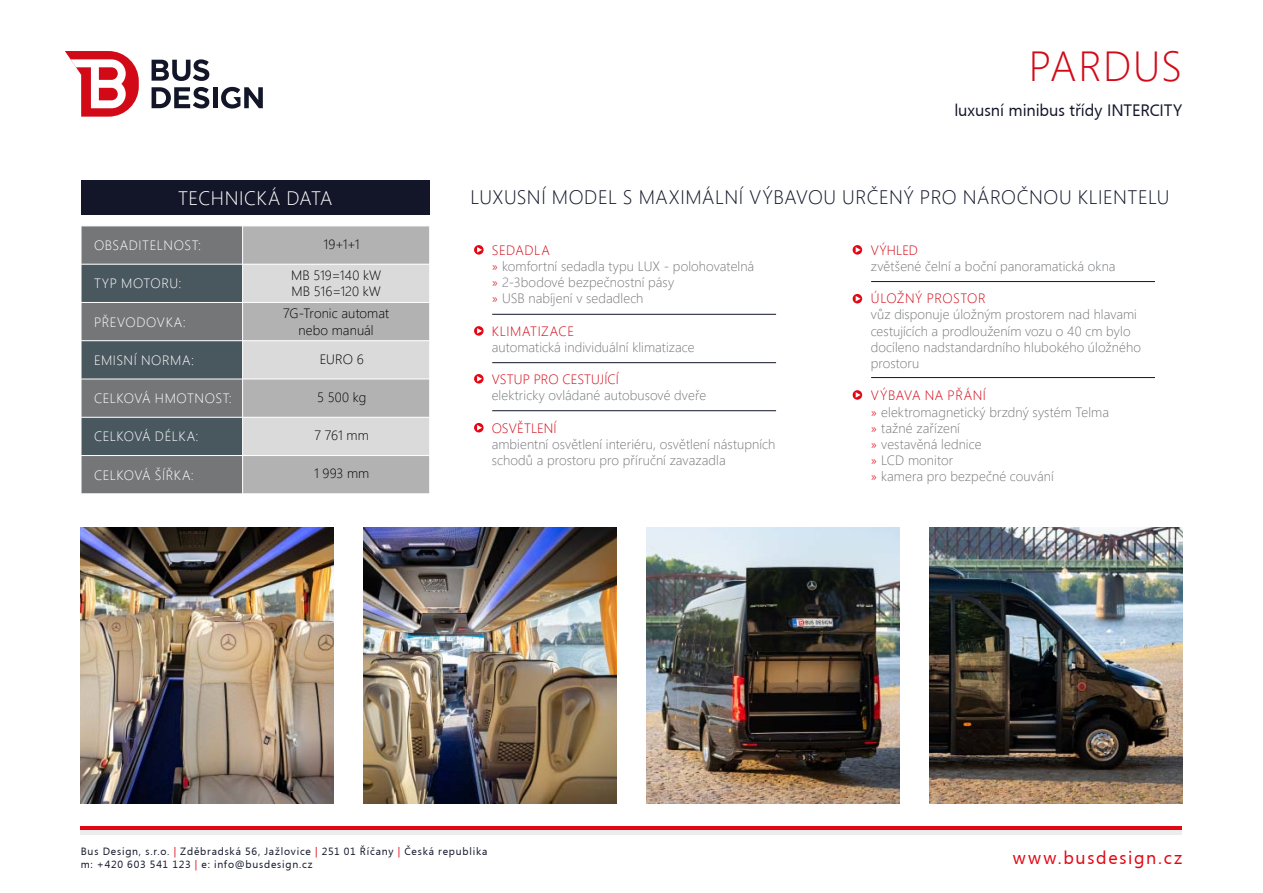
<style>
.page{position:relative;width:1263px;height:893px;background:#fff}
.page>*{position:absolute;margin:0;border:0;box-sizing:border-box;transform-origin:0 0}
.t1{font:300 42px "Segoe UI";letter-spacing:.035em;color:#d20a18}
.t2{font:300 19.5px "Segoe UI";letter-spacing:.03em;color:#121628}
.t3{font:300 19.5px "Segoe UI";letter-spacing:.01em;color:#fff}
.t4{font:18px "Segoe CZ";letter-spacing:.095em;color:#e30613}
.t5{font:16.5px "Segoe CZ";letter-spacing:-.005em;color:#121628}
.t6{font:300 13.5px/16.2px "Segoe UI";letter-spacing:.005em;color:#747678}
.t7{font:300 13.5px "Segoe UI";letter-spacing:.04em;color:#fff}
.t8{font:300 13.5px/16.2px "Segoe UI";color:#000}
.t9{font:300 13.5px "Segoe UI";letter-spacing:.01em;color:#d20a18}
.t10{font:300 13.5px "Segoe UI";letter-spacing:.035em;color:#d20a18}
.t11{font:300 13.5px "Segoe UI";letter-spacing:.04em;color:#d20a18}
.t12{font:10.5px/12.6px "Segoe CZ";letter-spacing:.075em;color:#121628}
.s1{color:#d20a18}
.s2{color:#e30613}
</style>
<div class="page">
<svg style="left:152px;top:59px;width:57px;height:22px"></svg>
<svg style="left:152px;top:87px;width:57px;height:22px"></svg>
<div style="left:213px;top:87px;width:5px;height:21px;background:#121628"></div>
<svg style="left:65px;top:51px;width:74px;height:66px"></svg>
<svg style="left:221px;top:87px;width:42px;height:22px"></svg>
<svg style="left:82px;top:227px;width:347px;height:267px;background:#969a9c"></svg>
<hr style="left:242px;top:226px;width:1px;height:38px;background:#fff">
<hr style="left:81px;top:264px;width:348px;height:1px;background:#fff">
<hr style="left:242px;top:264px;width:1px;height:38px;background:#fff">
<hr style="left:81px;top:302px;width:348px;height:1px;background:#fff">
<hr style="left:242px;top:303px;width:1px;height:38px;background:#fff">
<hr style="left:81px;top:340px;width:348px;height:1px;background:#fff">
<hr style="left:242px;top:341px;width:1px;height:38px;background:#fff">
<hr style="left:81px;top:379px;width:348px;height:1px;background:#fff">
<hr style="left:242px;top:379px;width:1px;height:38px;background:#fff">
<hr style="left:81px;top:417px;width:348px;height:1px;background:#fff">
<hr style="left:242px;top:417px;width:1px;height:38px;background:#fff">
<hr style="left:81px;top:455px;width:348px;height:1px;background:#fff">
<hr style="left:242px;top:456px;width:1px;height:38px;background:#fff">
<div style="left:81px;top:181px;width:349px;height:34px;background:#121628"></div>
<svg style="left:474px;top:245px;width:10px;height:10px"></svg>
<svg style="left:853px;top:245px;width:9px;height:10px"></svg>
<svg style="left:474px;top:326px;width:10px;height:10px"></svg>
<svg style="left:853px;top:294px;width:9px;height:9px"></svg>
<svg style="left:853px;top:390px;width:9px;height:10px"></svg>
<svg style="left:474px;top:374px;width:10px;height:10px"></svg>
<svg style="left:474px;top:423px;width:10px;height:9px"></svg>
<hr style="left:492px;top:314px;width:284px;height:1px;background:#121628">
<hr style="left:871px;top:281px;width:284px;height:1px;background:#121628">
<hr style="left:871px;top:377px;width:284px;height:1px;background:#121628">
<hr style="left:492px;top:362px;width:284px;height:1px;background:#121628">
<hr style="left:492px;top:410px;width:284px;height:1px;background:#121628">
<img style="left:929px;top:527px;width:253px;height:277px">
<img style="left:646px;top:527px;width:253px;height:277px">
<img style="left:364px;top:527px;width:253px;height:277px">
<img style="left:81px;top:527px;width:253px;height:277px">
<hr style="left:81px;top:826px;width:1101px;height:4px;background:#e30613">
<hr style="left:81px;top:830px;width:1101px;height:4px;background:#ededed">
<h1 class="t1" style="left:1029px;top:36px;width:155px">PARDUS</h1>
<p class="t5" style="left:954px;top:99px;width:229px">luxusní minibus třídy INTERCITY</p>
<h2 class="t3" style="left:178px;top:184px;width:156px">TECHNICKÁ DATA</h2>
<h2 class="t2" style="left:470px;top:183px;width:700px">LUXUSNÍ MODEL S MAXIMÁLNÍ VÝBAVOU URČENÝ PRO NÁROČNOU KLIENTELU</h2>
<p class="t6" style="left:492px;top:241px;width:264px"><span class="s1">SEDADLA<br></span><span class="s2">»</span> komfortní sedadla typu LUX - polohovatelná <span class="s2">»</span> 2-3bodové bezpečnostní pásy<br><span class="s2">»</span> USB nabíjení v sedadlech</p>
<p class="t11" style="left:492px;top:321px;width:84px">KLIMATIZACE</p>
<p class="t6" style="left:492px;top:338px;width:204px">automatická individuální klimatizace</p>
<p class="t9" style="left:492px;top:370px;width:129px">VSTUP PRO CESTUJÍCÍ</p>
<p class="t6" style="left:492px;top:387px;width:216px">elektricky ovládané autobusové dveře</p>
<p class="t9" style="left:492px;top:418px;width:66px">OSVĚTLENÍ</p>
<p class="t6" style="left:492px;top:435px;width:285px">ambientní osvětlení interiéru, osvětlení nástupních schodů a prostoru pro příruční zavazadla</p>
<p class="t7" style="left:94px;top:235px;width:109px">OBSADITELNOST:</p>
<p class="t8" style="left:324px;top:235px;width:38px">19+1+1</p>
<p class="t7" style="left:94px;top:274px;width:89px">TYP MOTORU:</p>
<p class="t8" style="left:291px;top:266px;width:92px">MB 519=140 kW<br>MB 516=120 kW</p>
<p class="t7" style="left:94px;top:312px;width:93px">PŘEVODOVKA:</p>
<p class="t8" style="left:283px;top:305px;width:107px;text-align:center">7G-Tronic automat nebo manuál</p>
<p class="t7" style="left:94px;top:350px;width:101px">EMISNÍ NORMA:</p>
<p class="t8" style="left:320px;top:350px;width:45px">EURO 6</p>
<p class="t7" style="left:94px;top:388px;width:139px">CELKOVÁ HMOTNOST:</p>
<p class="t8" style="left:317px;top:388px;width:51px">5 500 kg</p>
<p class="t7" style="left:94px;top:427px;width:106px">CELKOVÁ DÉLKA:</p>
<p class="t8" style="left:314px;top:426px;width:56px">7 761 mm</p>
<p class="t7" style="left:94px;top:465px;width:101px">CELKOVÁ ŠÍŘKA:</p>
<p class="t8" style="left:314px;top:465px;width:57px">1 993 mm</p>
<p class="t9" style="left:871px;top:240px;width:49px">VÝHLED</p>
<p class="t6" style="left:871px;top:257px;width:246px">zvětšené čelní a boční panoramatická okna</p>
<p class="t10" style="left:871px;top:289px;width:116px">ÚLOŽNÝ PROSTOR</p>
<p class="t6" style="left:871px;top:306px;width:272px">vůz disponuje úložným prostorem nad hlavami cestujících a prodloužením vozu o 40 cm bylo docíleno nadstandardního hlubokého úložného prostoru</p>
<p class="t6" style="left:871px;top:387px;width:240px"><span class="s1">VÝBAVA NA PŘÁNÍ<br></span><span class="s2">»</span> elektromagnetický brzdný systém Telma <span class="s2">»</span> tažné zařízení<br><span class="s2">»</span> vestavěná lednice<br><span class="s2">»</span> LCD monitor<br><span class="s2">»</span> kamera pro bezpečné couvání</p>
<p class="t12" style="left:81px;top:845px;width:408px">Bus Design, s.r.o. <span class="s2">|</span> Zděbradská 56, Jažlovice <span class="s2">|</span> 251 01 Říčany <span class="s2">|</span> Česká republika m: +420 603 541 123 <span class="s2">|</span> e: info@busdesign.cz</p>
<h3 class="t4" style="left:1013px;top:845px;width:171px">www.busdesign.cz</h3>
</div>
